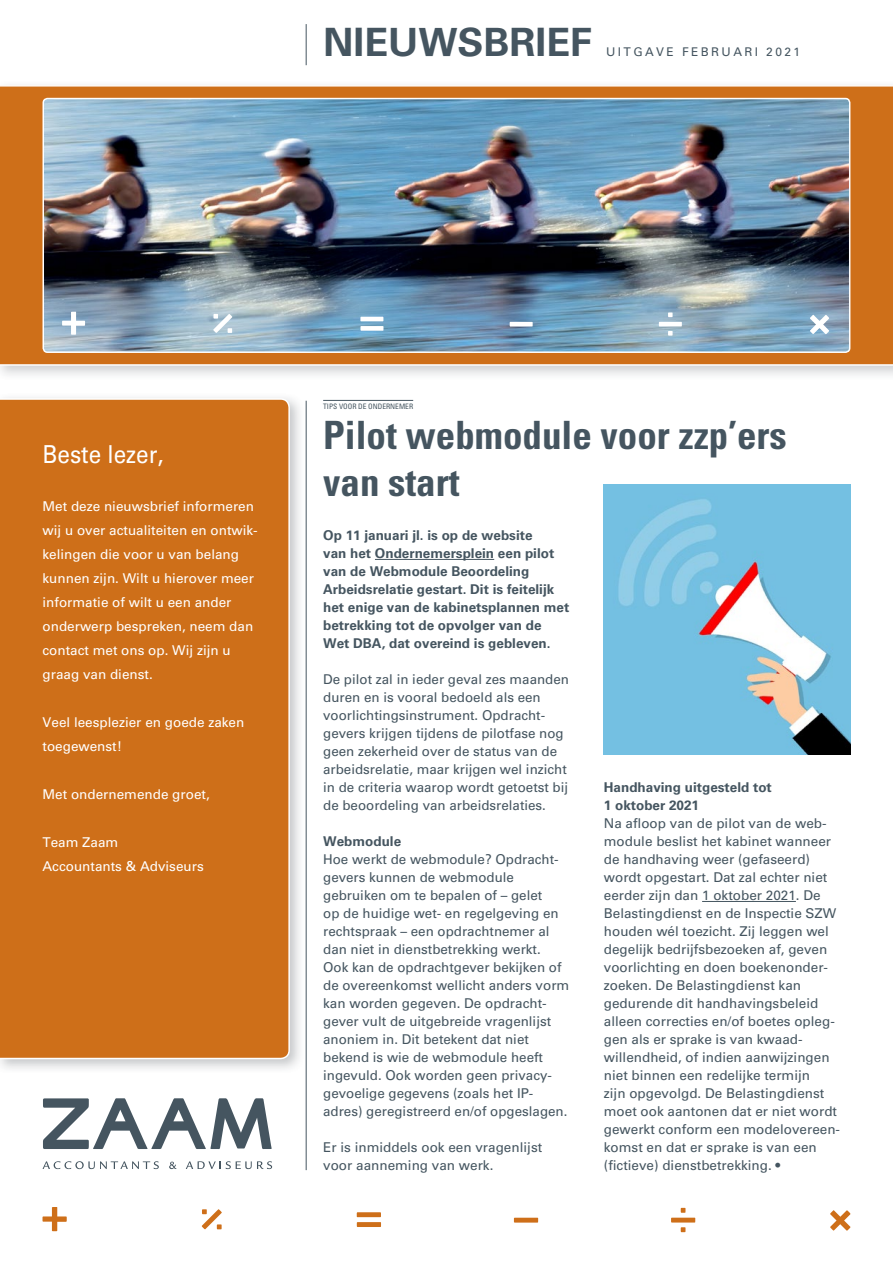
<style>
.page{position:relative;width:893px;height:1263px;background:#fff}
.page>*{position:absolute;margin:0;border:0;box-sizing:border-box;transform-origin:0 0}
.t1{font:700 condensed 39px/46.8px "Univers LT Std";color:#455560}
.t2{font:700 39px "Univers LT Std";color:#455560}
.t3{font:24.75px "Univers LT Std";color:#fff;scale:.91 1}
.t4{font:13.5px/18px "Univers LT Std";color:#455560}
.t5{font:13.5px/24px "Univers LT Std";color:#fff}
.t6{font:700 13.5px/18px "Univers LT Std";color:#455560}
.t7{font:12px "Univers LT Std";letter-spacing:.2em;color:#455560}
.t8{font:condensed 7.5px "Univers LT Std";color:#455560}
</style>
<div class="page">
<svg style="left:43px;top:1207px;width:24px;height:24px"></svg>
<svg style="left:357px;top:1212px;width:24px;height:15px"></svg>
<svg style="left:514px;top:1218px;width:24px;height:4px"></svg>
<svg style="left:671px;top:1208px;width:24px;height:24px"></svg>
<svg style="left:201px;top:1209px;width:21px;height:20px"></svg>
<svg style="left:830px;top:1210px;width:21px;height:21px"></svg>
<svg style="left:43px;top:1161px;width:116px;height:8px"></svg>
<svg style="left:169px;top:1161px;width:7px;height:8px"></svg>
<svg style="left:186px;top:1161px;width:86px;height:8px"></svg>
<svg style="left:43px;top:1098px;width:229px;height:51px"></svg>
<div style="left:0;top:397px;width:291px;height:663px;background:#ce6f19"></div>
<svg style="left:0;top:85px;width:893px;height:281px;background:#d17929"></svg>
<img style="left:43px;top:99px;width:807px;height:253px">
<div style="left:43px;top:98px;width:807px;height:255px;border:2px solid #fff;border-radius:4px"></div>
<hr style="left:306px;top:24px;width:1px;height:41px;background:#455560">
<svg style="left:62px;top:312px;width:23px;height:23px"></svg>
<svg style="left:360px;top:317px;width:23px;height:14px"></svg>
<svg style="left:510px;top:322px;width:23px;height:4px"></svg>
<svg style="left:659px;top:312px;width:23px;height:24px"></svg>
<svg style="left:213px;top:314px;width:19px;height:19px"></svg>
<svg style="left:810px;top:315px;width:19px;height:19px"></svg>
<hr style="left:306px;top:401px;width:1px;height:769px;background:#455560">
<hr style="left:375px;top:559px;width:119px;height:1px;background:#455560">
<hr style="left:702px;top:901px;width:94px;height:1px;background:#455560">
<hr style="left:323px;top:400px;width:90px;height:1px;background:#455560">
<img style="left:604px;top:484px;width:246px;height:271px">
<h1 class="t2" style="left:323px;top:19px;width:270px">NIEUWSBRIEF</h1>
<p class="t7" style="left:606px;top:45px;width:196px">UITGAVE FEBRUARI 2021</p>
<h2 class="t3" style="left:43px;top:439px;width:135px">Beste lezer,</h2>
<p class="t5" style="left:43px;top:494px;width:217px">Met deze nieuwsbrief informeren wij u over actualiteiten en ontwik&shy;kelingen die voor u van belang kunnen zijn. Wilt u hierover meer informatie of wilt u een ander onderwerp bespreken, neem dan contact met ons op. Wij zijn u graag van dienst.</p>
<p class="t5" style="left:43px;top:710px;width:203px">Veel leesplezier en goede zaken toegewenst!</p>
<p class="t5" style="left:43px;top:782px;width:169px">Met ondernemende groet,</p>
<p class="t5" style="left:43px;top:830px;width:163px">Team Zaam<br>Accountants &amp; Adviseurs</p>
<p class="t8" style="left:323px;top:402px;width:92px">TIPS VOOR DE ONDERNEMER</p>
<h1 class="t1" style="left:323px;top:411px;width:465px">Pilot webmodule voor zzp’ers van start</h1>
<p class="t6" style="left:323px;top:526px;width:248px">Op 11 januari jl. is op de website<br>van het Ondernemersplein een pilot van de Webmodule Beoordeling Arbeidsrelatie gestart. Dit is feitelijk het enige van de kabinetsplannen met betrekking tot de opvolger van de Wet DBA, dat overeind is gebleven.</p>
<p class="t4" style="left:323px;top:670px;width:247px">De pilot zal in ieder geval zes maanden duren en is vooral bedoeld als een voorlichtingsinstrument. Opdracht&shy;gevers krijgen tijdens de pilotfase nog geen zekerheid over de status van de arbeidsrelatie, maar krijgen wel inzicht in de criteria waarop wordt getoetst bij de beoordeling van arbeidsrelaties.</p>
<p class="t6" style="left:323px;top:832px;width:80px">Webmodule</p>
<p class="t4" style="left:323px;top:850px;width:248px">Hoe werkt de webmodule? Opdracht&shy;gevers kunnen de webmodule gebruiken om te bepalen of – gelet<br>op de huidige wet- en regelgeving en rechtspraak – een opdrachtnemer al dan niet in dienstbetrekking werkt.<br>Ook kan de opdrachtgever bekijken of de overeenkomst wellicht anders vorm kan worden gegeven. De opdracht&shy;gever vult de uitgebreide vragenlijst anoniem in. Dit betekent dat niet bekend is wie de webmodule heeft ingevuld. Ook worden geen privacy&shy;gevoelige gegevens (zoals het IP&shy;adres) geregistreerd en/of opgeslagen.</p>
<p class="t4" style="left:323px;top:1138px;width:221px">Er is inmiddels ook een vragenlijst voor aanneming van werk.</p>
<p class="t6" style="left:604px;top:778px;width:170px">Handhaving uitgesteld tot<br>1 oktober 2021</p>
<p class="t4" style="left:604px;top:814px;width:238px">Na afloop van de pilot van de web&shy;module beslist het kabinet wanneer de handhaving weer (gefaseerd) wordt opgestart. Dat zal echter niet eerder zijn dan 1 oktober 2021. De Belastingdienst en de Inspectie SZW houden wél toezicht. Zij leggen wel degelijk bedrijfsbezoeken af, geven voorlichting en doen boekenonder&shy;zoeken. De Belastingdienst kan gedurende dit handhavingsbeleid alleen correcties en/of boetes opleg&shy;gen als er sprake is van kwaad&shy;willendheid, of indien aanwijzingen niet binnen een redelijke termijn<br>zijn opgevolgd. De Belastingdienst moet ook aantonen dat er niet wordt gewerkt conform een modelovereen&shy;komst en dat er sprake is van een (fictieve) dienstbetrekking. •</p>
</div>
